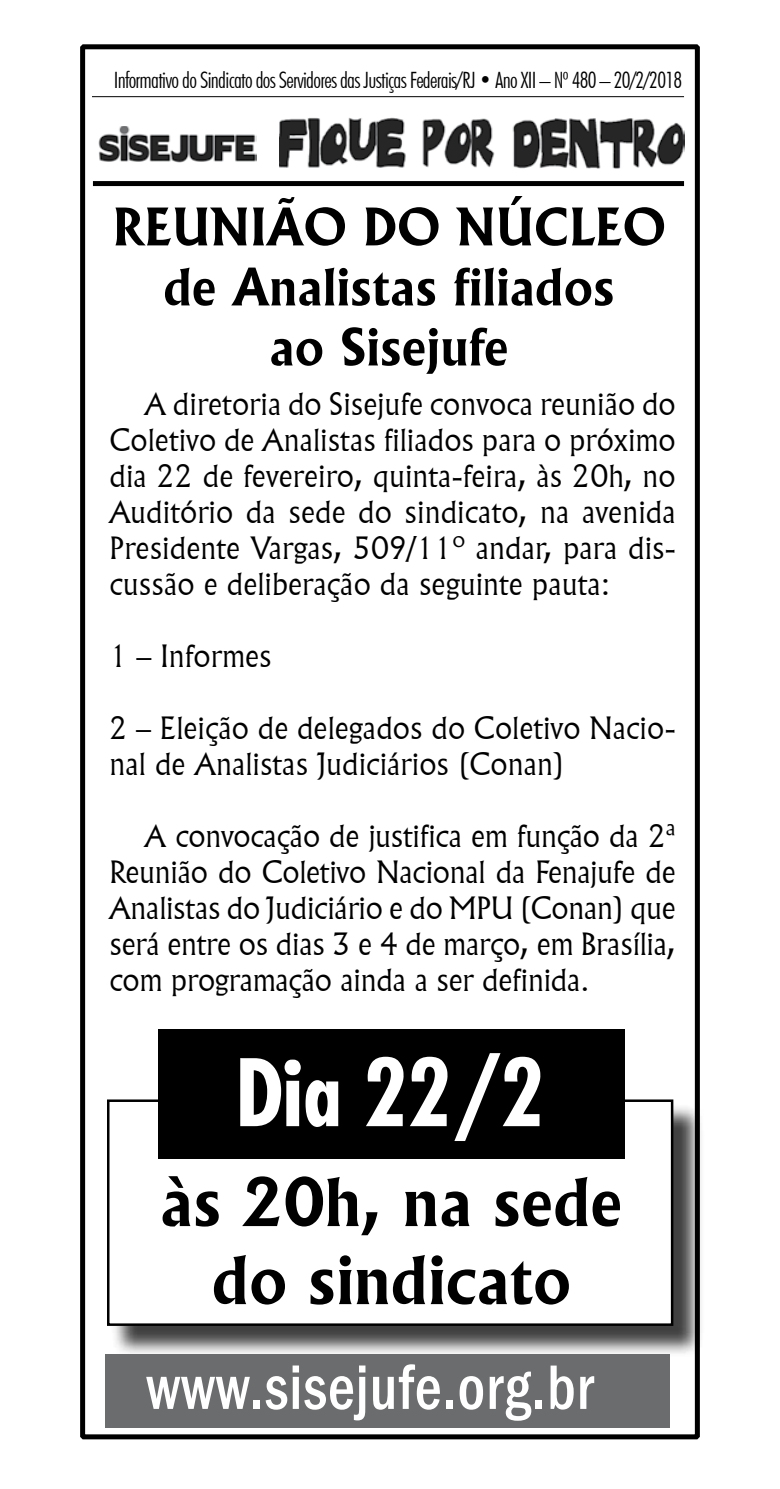
<style>
.page{position:relative;width:780px;height:1489px;background:#fff}
.page>*{position:absolute;margin:0;border:0;box-sizing:border-box;transform-origin:0 0}
.t1{font:700 condensed 90px "Futura";color:#fff}
.t2{font:700 65px/78px "Flareserif 821 BT";color:#000;text-align:center}
.t3{font:500 condensed 65px "Franklin Gothic";letter-spacing:.015em;color:#fff;scale:.93 1}
.t4{font:700 50px/60px "Flareserif 821 BT";color:#000;text-align:center}
.t5{font:300 30px/36px "Flareserif 821 BT";color:#000;text-align:justify}
.t6{font:300 condensed 22.5px "Futura BT";letter-spacing:-.03em;color:#000}
</style>
<div class="page">
<div style="left:110px;top:1103px;width:594px;height:253px;background:#000;opacity:.75"></div>
<div style="left:108px;top:1100px;width:564px;height:224px;background:#fff"></div>
<div style="left:107px;top:1099px;width:566px;height:226px;border:2px solid #000"></div>
<div style="left:105px;top:1354px;width:564px;height:73px;background:#6b6c6e"></div>
<div style="left:158px;top:1029px;width:466px;height:129px;background:#000"></div>
<div style="left:80px;top:44px;width:619px;height:1395px;border:5px solid #000"></div>
<div style="left:93px;top:181px;width:591px;height:5px;background:#000"></div>
<hr style="left:92px;top:96px;width:592px;height:1px;background:#000">
<img style="left:280px;top:118px;width:404px;height:51px">
<img style="left:98px;top:126px;width:158px;height:37px">
<p class="t6" style="left:114px;top:66px;width:570px">Informativo do Sindicato dos Servidores das Justiças Federais/RJ • Ano XII – Nº 480 – 20/2/2018</p>
<h3 class="t4" style="left:112px;top:197px;width:555px">REUNIÃO DO NÚCLEO de Analistas filiados<br>ao Sisejufe</h3>
<p class="t5" style="left:109px;top:385px;width:568px;text-indent:35px">A diretoria do Sisejufe convoca reunião do Coletivo de Analistas filiados para o próximo dia 22 de fevereiro, quinta-feira, às 20h, no Auditório da sede do sindicato, na avenida Presidente Vargas, 509/11º andar, para dis&shy;cussão e deliberação da seguinte pauta:</p>
<p class="t5" style="left:109px;top:637px;width:164px">1 – Informes</p>
<p class="t5" style="left:109px;top:709px;width:568px">2 – Eleição de delegados do Coletivo Nacio&shy;nal de Analistas Judiciários (Conan)</p>
<p class="t5" style="left:109px;top:817px;width:568px;text-indent:35px">A convocação de justifica em função da 2ª Reunião do Coletivo Nacional da Fenajufe de Analistas do Judiciário e do MPU (Conan) que será entre os dias 3 e 4 de março, em Brasília, com programação ainda a ser definida.</p>
<h1 class="t1" style="left:236px;top:1034px;width:310px">Dia 22/2</h1>
<h2 class="t2" style="left:160px;top:1162px;width:464px">às 20h, na sede do sindicato</h2>
<h2 class="t3" style="left:146px;top:1344px;width:482px">www.sisejufe.org.br</h2>
</div>
